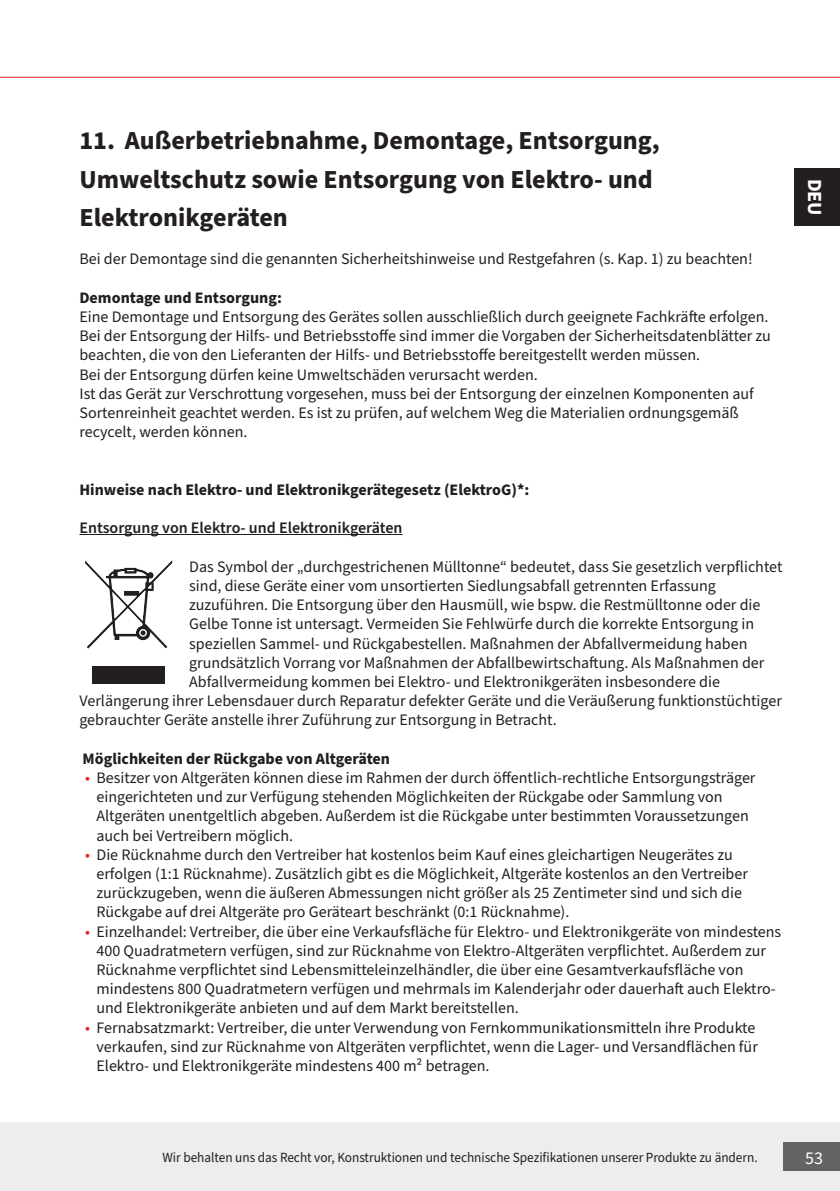
<style>
.page{position:relative;width:840px;height:1191px;background:#fff}
.page>*{position:absolute;margin:0;border:0;box-sizing:border-box;transform-origin:0 0}
.t1{font:700 26px/38.4px "Source Sans Pro";color:#231f20}
.t2{font:700 20px "Source Sans Pro";color:#fff}
.t3{font:18px "Source Sans Pro";color:#fff}
.t4{font:16px/19.2px "Source Sans Pro";color:#231f20}
.t5{font:700 16px "Source Sans Pro";color:#231f20}
.t6{font:600 16px "Source Sans Pro";color:#231f20}
.t7{font:14px "Source Sans Pro";letter-spacing:-.005em;color:#231f20;scale:.95 1}
.s1{color:#ee1d23}
</style>
<div class="page">
<hr style="left:0;top:77px;width:839px;height:1px;background:#ee1b2c">
<div style="left:0;top:1123px;width:839px;height:68px;background:#ededee"></div>
<div style="left:782px;top:1142px;width:57px;height:29px;background:#636366"></div>
<div style="left:794px;top:168px;width:45px;height:58px;background:#231f20"></div>
<hr style="left:79px;top:534px;width:323px;height:1px;background:#231f20">
<svg style="left:85px;top:560px;width:87px;height:123px"></svg>
<h1 class="t1" style="left:79px;top:122px;width:581px">11. Außerbetriebnahme, Demontage, Entsorgung,<br>Umweltschutz sowie Entsorgung von Elektro- und<br>Elektronikgeräten</h1>
<p class="t4" style="left:79px;top:250px;width:674px">Bei der Demontage sind die genannten Sicherheitshinweise und Restgefahren (s. Kap. 1) zu beachten!</p>
<p class="t5" style="left:79px;top:287px;width:204px">Demontage und Entsorgung:</p>
<p class="t4" style="left:79px;top:307px;width:692px">Eine Demontage und Entsorgung des Gerätes sollen ausschließlich durch geeignete Fachkräfte erfolgen.<br>Bei der Entsorgung der Hilfs- und Betriebsstoffe sind immer die Vorgaben der Sicherheitsdatenblätter zu beachten, die von den Lieferanten der Hilfs- und Betriebsstoffe bereitgestellt werden müssen.<br>Bei der Entsorgung dürfen keine Umweltschäden verursacht werden.<br>Ist das Gerät zur Verschrottung vorgesehen, muss bei der Entsorgung der einzelnen Komponenten auf Sortenreinheit geachtet werden. Es ist zu prüfen, auf welchem Weg die Materialien ordnungsgemäß recycelt, werden können.</p>
<p class="t5" style="left:79px;top:479px;width:451px">Hinweise nach Elektro- und Elektronikgerätegesetz (ElektroG)*:</p>
<p class="t6" style="left:79px;top:517px;width:324px">Entsorgung von Elektro- und Elektronikgeräten</p>
<p class="t4" style="left:189px;top:557px;width:594px">Das Symbol der „durchgestrichenen Mülltonne“ bedeutet, dass Sie gesetzlich verpflichtet</p>
<p class="t4" style="left:189px;top:576px;width:528px">sind, diese Geräte einer vom unsortierten Siedlungsabfall getrennten Erfassung</p>
<p class="t4" style="left:189px;top:595px;width:572px">zuzuführen. Die Entsorgung über den Hausmüll, wie bspw. die Restmülltonne oder die</p>
<p class="t4" style="left:189px;top:615px;width:566px">Gelbe Tonne ist untersagt. Vermeiden Sie Fehlwürfe durch die korrekte Entsorgung in</p>
<p class="t4" style="left:189px;top:634px;width:559px">speziellen Sammel- und Rückgabestellen. Maßnahmen der Abfallvermeidung haben</p>
<p class="t4" style="left:189px;top:653px;width:576px">grundsätzlich Vorrang vor Maßnahmen der Abfallbewirtschaftung. Als Maßnahmen der</p>
<p class="t4" style="left:189px;top:672px;width:532px">Abfallvermeidung kommen bei Elektro- und Elektronikgeräten insbesondere die</p>
<p class="t4" style="left:79px;top:691px;width:703px">Verlängerung ihrer Lebensdauer durch Reparatur defekter Geräte und die Veräußerung funktionstüchtiger</p>
<p class="t4" style="left:79px;top:711px;width:478px">gebrauchter Geräte anstelle ihrer Zuführung zur Entsorgung in Betracht.</p>
<p class="t5" style="left:83px;top:747px;width:309px">Möglichkeiten der Rückgabe von Altgeräten</p>
<p class="t4" style="left:96px;top:768px;width:660px;text-indent:-11px"><span class="s1">•</span> Besitzer von Altgeräten können diese im Rahmen der durch öffentlich-rechtliche Entsorgungsträger eingerichteten und zur Verfügung stehenden Möglichkeiten der Rückgabe oder Sammlung von Altgeräten unentgeltlich abgeben. Außerdem ist die Rückgabe unter bestimmten Voraussetzungen auch bei Vertreibern möglich.</p>
<p class="t4" style="left:96px;top:845px;width:652px;text-indent:-11px"><span class="s1">•</span> Die Rücknahme durch den Vertreiber hat kostenlos beim Kauf eines gleichartigen Neugerätes zu erfolgen (1:1 Rücknahme). Zusätzlich gibt es die Möglichkeit, Altgeräte kostenlos an den Vertreiber zurückzugeben, wenn die äußeren Abmessungen nicht größer als 25 Zentimeter sind und sich die Rückgabe auf drei Altgeräte pro Geräteart beschränkt (0:1 Rücknahme).</p>
<p class="t4" style="left:96px;top:922px;width:686px;text-indent:-11px"><span class="s1">•</span> Einzelhandel: Vertreiber, die über eine Verkaufsfläche für Elektro- und Elektronikgeräte von mindestens 400 Quadratmetern verfügen, sind zur Rücknahme von Elektro-Altgeräten verpflichtet. Außerdem zur Rücknahme verpflichtet sind Lebensmitteleinzelhändler, die über eine Gesamtverkaufsfläche von mindestens 800 Quadratmetern verfügen und mehrmals im Kalenderjahr oder dauerhaft auch Elektro&shy;und Elektronikgeräte anbieten und auf dem Markt bereitstellen.</p>
<p class="t4" style="left:96px;top:1018px;width:662px;text-indent:-11px"><span class="s1">•</span> Fernabsatzmarkt: Vertreiber, die unter Verwendung von Fernkommunikationsmitteln ihre Produkte verkaufen, sind zur Rücknahme von Altgeräten verpflichtet, wenn die Lager- und Versandflächen für<br>Elektro- und Elektronikgeräte mindestens 400 m² betragen.</p>
<p class="t2" style="left:827px;top:179px;width:39px;rotate:90deg">DEU</p>
<p class="t7" style="left:162px;top:1148px;width:627px">Wir behalten uns das Recht vor, Konstruktionen und technische Spezifikationen unserer Produkte zu ändern.</p>
<p class="t3" style="left:804px;top:1145px;width:19px">53</p>
</div>
